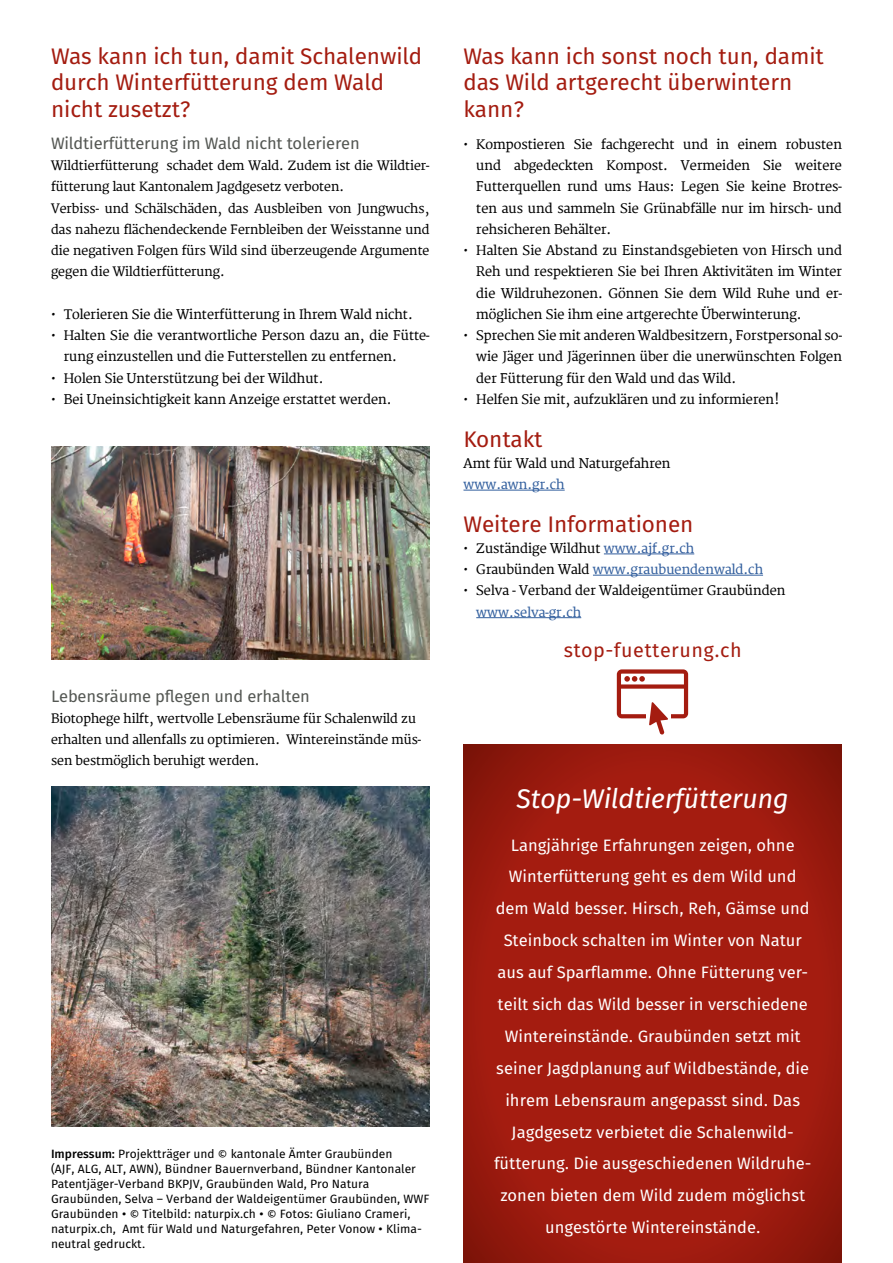
<style>
.page{position:relative;width:893px;height:1263px;background:#fff}
.page>*{position:absolute;margin:0;border:0;box-sizing:border-box;transform-origin:0 0}
.t1{font:italic 27px "Fira Sans OT";color:#fff}
.t2{font:22.5px/26.5px "Fira Sans OT";letter-spacing:-.005em;color:#a41c10}
.t3{font:19.8px "Fira Sans OT";letter-spacing:.025em;color:#a41c10}
.t4{font:16.5px/32px "Fira Sans OT";color:#fff;text-align:center}
.t5{font:16.5px "Fira Sans OT";letter-spacing:-.01em;color:#545753}
.t6{font:13.2px/21.3px "Merriweather";letter-spacing:.005em;color:#000;text-align:justify}
.t7{font:13.2px "Merriweather";letter-spacing:.005em;color:#325f9e}
.t8{font:12.75px/21.3px "Merriweather";letter-spacing:.005em;color:#000}
.t9{font:12px/15px "Fira Sans OT";color:#000}
.s1{font-family:"Fira Sans OT Medium"}
.s2{color:#335e9e}
.s3{color:#000}
</style>
<div class="page">
<svg style="left:617px;top:669px;width:71px;height:66px"></svg>
<svg style="left:463px;top:744px;width:379px;height:519px;background:#9f1b0f"></svg>
<img style="left:51px;top:787px;width:378px;height:340px">
<img style="left:51px;top:446px;width:378px;height:213px">
<hr style="left:463px;top:490px;width:102px;height:1px;background:#325f9e">
<hr style="left:604px;top:554px;width:90px;height:1px;background:#335e9e">
<hr style="left:593px;top:575px;width:170px;height:1px;background:#325f9e">
<hr style="left:476px;top:617px;width:105px;height:1px;background:#325f9e">
<h2 class="t2" style="left:51px;top:44px;width:373px">Was kann ich tun, damit Schalenwild durch Winterfütterung dem Wald nicht zusetzt?</h2>
<p class="t5" style="left:51px;top:131px;width:310px">Wildtierfütterung im Wald nicht tolerieren</p>
<p class="t8" style="left:51px;top:154px;width:380px">Wildtierfütterung schadet dem Wald. Zudem ist die Wildtier&shy;fütterung laut Kantonalem Jagdgesetz verboten.<br>Verbiss- und Schälschäden, das Ausbleiben von Jungwuchs, das nahezu flächendeckende Fernbleiben der Weisstanne und die negativen Folgen fürs Wild sind überzeugende Argumente gegen die Wildtierfütterung.</p>
<p class="t6" style="left:51px;top:302px;width:363px">• Tolerieren Sie die Winterfütterung in Ihrem Wald nicht.</p>
<p class="t6" style="left:64px;top:324px;width:367px;text-indent:-13px">• Halten Sie die verantwortliche Person dazu an, die Fütte&shy;rung einzustellen und die Futterstellen zu entfernen.</p>
<p class="t6" style="left:51px;top:366px;width:274px">• Holen Sie Unterstützung bei der Wildhut.</p>
<p class="t6" style="left:51px;top:387px;width:342px">• Bei Uneinsichtigkeit kann Anzeige erstattet werden.</p>
<p class="t5" style="left:51px;top:684px;width:260px">Lebensräume pflegen und erhalten</p>
<p class="t8" style="left:51px;top:706px;width:372px">Biotophege hilft, wertvolle Lebensräume für Schalenwild zu erhalten und allenfalls zu optimieren. Wintereinstände müs&shy;sen bestmöglich beruhigt werden.</p>
<p class="t9" style="left:51px;top:1147px;width:380px"><span class="s1">Impressum:</span> Projektträger und © kantonale Ämter Graubünden<br>(AJF, ALG, ALT, AWN), Bündner Bauernverband, Bündner Kantonaler Patentjäger-Verband BKPJV, Graubünden Wald, Pro Natura Graubünden, Selva – Verband der Waldeigentümer Graubünden, WWF Graubünden • © Titelbild: naturpix.ch • © Fotos: Giuliano Crameri, naturpix.ch, Amt für Wald und Naturgefahren, Peter Vonow • Klima&shy;neutral gedruckt.</p>
<h2 class="t2" style="left:463px;top:44px;width:362px">Was kann ich sonst noch tun, damit das Wild artgerecht überwintern kann?</h2>
<p class="t6" style="left:476px;top:132px;width:367px;text-indent:-13px">• Kompostieren Sie fachgerecht und in einem robusten und abgedeckten Kompost. Vermeiden Sie weitere Futterquellen rund ums Haus: Legen Sie keine Brotres&shy;ten aus und sammeln Sie Grünabfälle nur im hirsch- und rehsicheren Behälter.</p>
<p class="t6" style="left:476px;top:239px;width:367px;text-indent:-13px">• Halten Sie Abstand zu Einstandsgebieten von Hirsch und Reh und respektieren Sie bei Ihren Aktivitäten im Winter die Wildruhezonen. Gönnen Sie dem Wild Ruhe und er&shy;möglichen Sie ihm eine artgerechte Überwinterung.</p>
<p class="t6" style="left:476px;top:324px;width:367px;text-indent:-13px">• Sprechen Sie mit anderen Waldbesitzern, Forstpersonal so&shy;wie Jäger und Jägerinnen über die unerwünschten Folgen der Fütterung für den Wald und das Wild.</p>
<p class="t6" style="left:463px;top:387px;width:318px">• Helfen Sie mit, aufzuklären und zu informieren!</p>
<h2 class="t2" style="left:463px;top:427px;width:81px">Kontakt</h2>
<p class="t6" style="left:463px;top:451px;width:209px">Amt für Wald und Naturgefahren</p>
<p class="t7" style="left:463px;top:473px;width:103px">www.awn.gr.ch</p>
<h2 class="t2" style="left:463px;top:512px;width:231px">Weitere Informationen</h2>
<p class="t6" style="left:463px;top:536px;width:232px">• Zuständige Wildhut <span class="s2">www.ajf.gr.ch</span></p>
<p class="t7" style="left:463px;top:558px;width:301px"><span class="s3">• Graubünden Wald</span> www.graubuendenwald.ch</p>
<p class="t6" style="left:463px;top:579px;width:323px">• Selva - Verband der Waldeigentümer Graubünden</p>
<p class="t7" style="left:476px;top:601px;width:106px">www.selva-gr.ch</p>
<h3 class="t3" style="left:564px;top:636px;width:179px">stop-fuetterung.ch</h3>
<h1 class="t1" style="left:516px;top:779px;width:274px">Stop-Wildtierfütterung</h1>
<p class="t4" style="left:494px;top:830px;width:319px">Langjährige Erfahrungen zeigen, ohne Winterfütterung geht es dem Wild und dem Wald besser. Hirsch, Reh, Gämse und Steinbock schalten im Winter von Natur aus auf Sparflamme. Ohne Fütterung ver&shy;teilt sich das Wild besser in verschiedene Wintereinstände. Graubünden setzt mit seiner Jagdplanung auf Wildbestände, die ihrem Lebensraum angepasst sind. Das Jagdgesetz verbietet die Schalenwild&shy;fütterung. Die ausgeschiedenen Wildruhe&shy;zonen bieten dem Wild zudem möglichst ungestörte Wintereinstände.</p>
</div>
